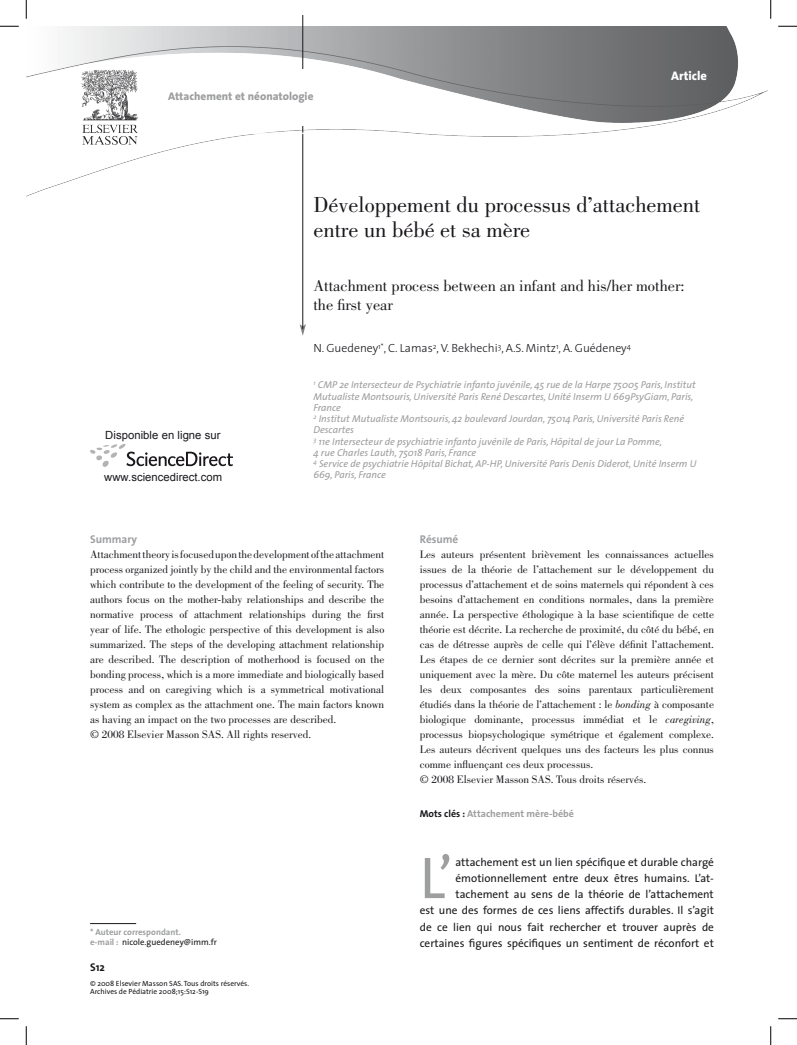
<style>
.page{position:relative;width:797px;height:1045px;background:#fff}
.page>*{position:absolute;margin:0;border:0;box-sizing:border-box;transform-origin:0 0}
.t1{font:59.38px "The Sans";color:#9d9ea0}
.t2{font:22.5px/25px "Bodoni Std";color:#1a171c}
.t3{font:16.25px/18.8px "Bodoni Std";color:#1a171c}
.t4{font:800 12.5px "The Sans";color:#fff}
.t5{font:300 11.88px "The Sans";color:#1a171c}
.t6{font:11.25px/15px "Bodoni Std";color:#1a171c}
.t7{font:11.25px/16.2px "The Sans";color:#1a171c;text-align:right}
.t8{font:11.25px "Arial";letter-spacing:.005em;color:#1a171c}
.t9{font:800 11.25px "The Sans";color:#9d9ea0}
.t10{font:700 11.25px "The Sans";color:#9d9ea0}
.t11{font:700 11.25px "The Sans";color:#1a171c}
.t12{font:italic 10px/11.2px "The Sans";color:#9d9ea0}
.t13{font:700 10px "The Sans";color:#9d9ea0}
.t14{font:700 8.75px/10px "The Sans";color:#9d9ea0}
.t15{font:7.5px/8.1px "The Sans";color:#1a171c}
.s1{font-weight:400;color:#1a171c}
.s2{font-style:italic}
.s3{color:#1a171c}
</style>
<div class="page">
<img style="left:26px;top:26px;width:742px;height:175px">
<svg style="left:300px;top:324px;width:6px;height:12px"></svg>
<hr style="left:302px;top:15px;width:1px;height:314px;background:#1a171c">
<svg style="left:90px;top:444px;width:143px;height:23px"></svg>
<hr style="left:90px;top:923px;width:46px;height:1px;background:#1a171c">
<div style="left:168px;top:69px;width:191px;height:56px;background:#fff"></div>
<hr style="left:168px;top:133px;width:191px;height:1px;background:#fff">
<svg style="left:0;top:25px;width:19px;height:2px"></svg>
<svg style="left:778px;top:25px;width:19px;height:2px"></svg>
<svg style="left:0;top:1018px;width:19px;height:1px"></svg>
<svg style="left:778px;top:1018px;width:19px;height:1px"></svg>
<svg style="left:25px;top:0;width:2px;height:19px"></svg>
<svg style="left:25px;top:1026px;width:2px;height:19px"></svg>
<svg style="left:770px;top:0;width:1px;height:19px"></svg>
<svg style="left:770px;top:1026px;width:1px;height:19px"></svg>
<p class="t9" style="left:168px;top:87px;width:147px">Attachement et néonatologie</p>
<p class="t4" style="left:671px;top:66px;width:37px">Article</p>
<p class="t8" style="left:105px;top:429px;width:117px">Disponible en ligne sur</p>
<p class="t8" style="left:104px;top:470px;width:119px">www.sciencedirect.com</p>
<h2 class="t2" style="left:313px;top:192px;width:388px">Développement du processus d’attachement entre un bébé et sa mère</h2>
<h3 class="t3" style="left:313px;top:277px;width:372px">Attachment process between an infant and his/her mother: the first year</h3>
<p class="t5" style="left:313px;top:338px;width:319px">N. Guedeney<sup>1*</sup>, C. Lamas<sup>2</sup>, V. Bekhechi<sup>3</sup>, A.S. Mintz<sup>1</sup>, A. Guédeney<sup>4</sup></p>
<p class="t12" style="left:313px;top:379px;width:384px"><sup>1</sup> CMP 2e Intersecteur de Psychiatrie infanto juvénile, 45 rue de la Harpe 75005 Paris, Institut Mutualiste Montsouris, Université Paris René Descartes, Unité Inserm U 669PsyGiam, Paris, France<br><sup>2</sup> Institut Mutualiste Montsouris, 42 boulevard Jourdan, 75014 Paris, Université Paris René Descartes<br><sup>3</sup> 11e Intersecteur de psychiatrie infanto juvénile de Paris, Hôpital de jour La Pomme,<br>4 rue Charles Lauth, 75018 Paris, France<br><sup>4</sup> Service de psychiatrie Hôpital Bichat, AP-HP, Université Paris Denis Diderot, Unité Inserm U 669, Paris, France</p>
<p class="t10" style="left:90px;top:530px;width:49px">Summary</p>
<p class="t6" style="left:90px;top:547px;width:296px">Attachment theory is focused upon the development of the attachment process organized jointly by the child and the environmental factors which contribute to the development of the feeling of security. The authors focus on the mother-baby relationships and describe the normative process of attachment relationships during the first year of life. The ethologic perspective of this development is also summarized. The steps of the developing attachment relationship are described. The description of motherhood is focused on the bonding process, which is a more immediate and biologically based process and on caregiving which is a symmetrical motivational system as complex as the attachment one. The main factors known as having an impact on the two processes are described.<br>© 2008 Elsevier Masson SAS. All rights reserved.</p>
<p class="t14" style="left:90px;top:926px;width:128px">* Auteur correspondant.<br>e-mail : <span class="s1">nicole.guedeney@imm.fr</span></p>
<p class="t11" style="left:90px;top:957px;width:16px">S12</p>
<p class="t15" style="left:90px;top:979px;width:161px">© 2008 Elsevier Masson SAS. Tous droits réservés.<br>Archives de Pédiatrie 2008;15:S12-S19</p>
<p class="t10" style="left:420px;top:530px;width:40px">Résumé</p>
<p class="t6" style="left:420px;top:547px;width:296px">Les auteurs présentent brièvement les connaissances actuelles issues de la théorie de l’attachement sur le développement du processus d’attachement et de soins maternels qui répondent à ces besoins d’attachement en conditions normales, dans la première année. La perspective éthologique à la base scientifique de cette théorie est décrite. La recherche de proximité, du côté du bébé, en cas de détresse auprès de celle qui l’élève définit l’attachement.<br>Les étapes de ce dernier sont décrites sur la première année et uniquement avec la mère. Du côte maternel les auteurs précisent les deux composantes des soins parentaux particulièrement étudiés dans la théorie de l’attachement : le <span class="s2">bonding</span> à composante biologique dominante, processus immédiat et le <span class="s2">caregiving</span>, processus biopsychologique symétrique et également complexe.<br>Les auteurs décrivent quelques uns des facteurs les plus connus comme influençant ces deux processus.<br>© 2008 Elsevier Masson SAS. Tous droits réservés.</p>
<p class="t13" style="left:420px;top:805px;width:156px"><span class="s3">Mots clés :</span> Attachement mère-bébé</p>
<h1 class="t1" style="left:420px;top:828px;width:34px">L’</h1>
<p class="t7" style="left:420px;top:853px;width:296px">attachement est un lien spécifique et durable chargé émotionnellement entre deux êtres humains. L’at&shy;tachement au sens de la théorie de l’attachement<br>est une des formes de ces liens affectifs durables. Il s’agit de ce lien qui nous fait rechercher et trouver auprès de certaines figures spécifiques un sentiment de réconfort et</p>
</div>
